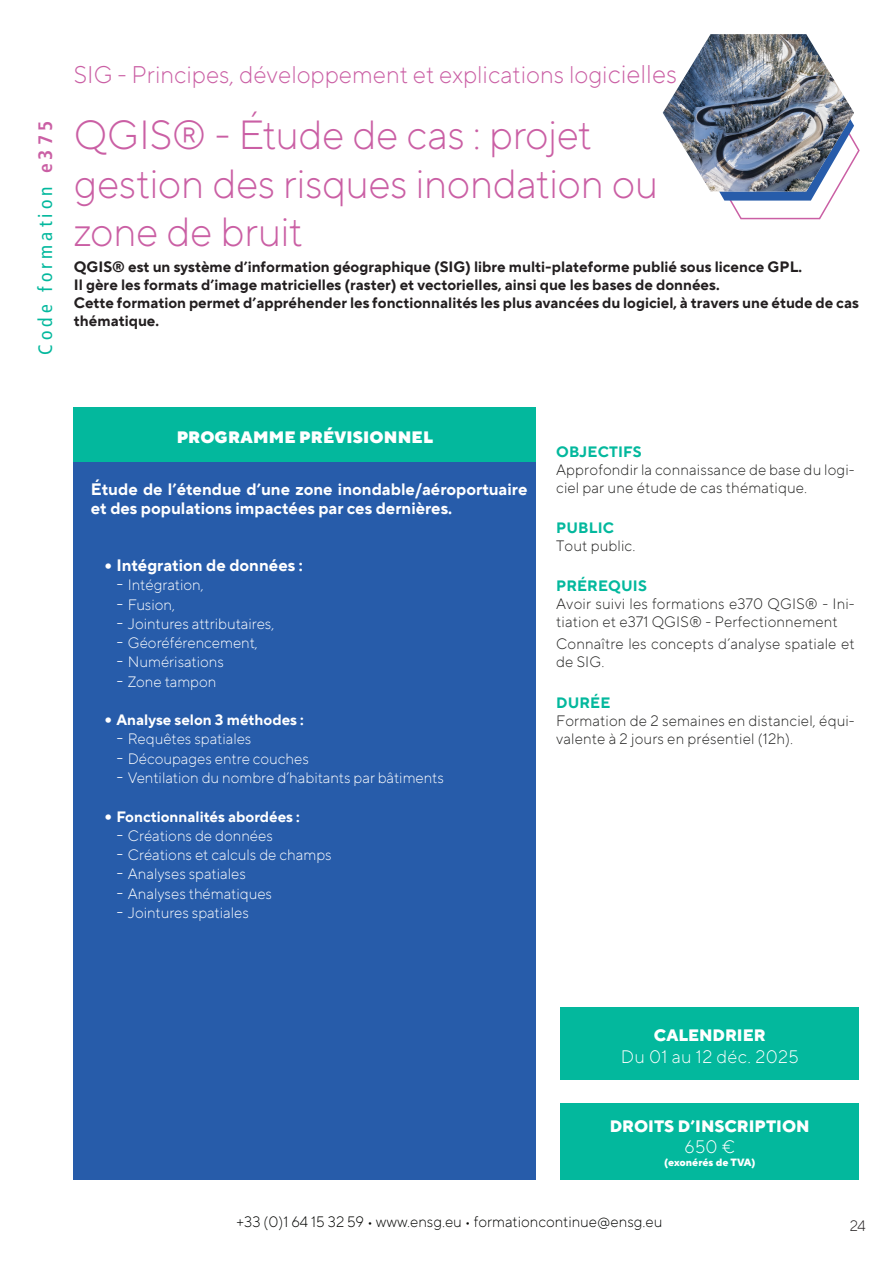
<style>
.page{position:relative;width:893px;height:1263px;background:#fff}
.page>*{position:absolute;margin:0;border:0;box-sizing:border-box;transform-origin:0 0}
.Titre_formation_300{font:300 40.5px/48.6px "TT Norms Pro";letter-spacing:-.01em;color:#ca5fa4}
.Rubrique_SIG_Projet{font:300 24px "TT Norms Pro";color:#ca5fa4}
.Code_formation{font:condensed 19.5px "Frutiger LT Std";letter-spacing:.21em;color:#03b89d}
.Dates_Prix{font:300 18px "TT Norms Pro";letter-spacing:.02em;color:#fff}
.Programme_Titre_Intérieur{font:700 16.5px/19.8px "TT Norms Pro";color:#fff}
.Calendrier_Droits_Titre{font:800 16.5px "TT Norms Pro";color:#fff}
.Programme_prévisionnel_TITRE{font:900 16.5px "TT Norms Pro";letter-spacing:.01em;color:#fff}
.Chapo{font:700 15px/18px "TT Norms Pro";color:#231f20}
.t1{font:300 15px "TT Norms Pro";color:#fff}
.Droite_texte{font:300 15px/18px "TT Norms Pro";letter-spacing:.01em;color:#222221}
.t2{font:300 15px "TT Norms Pro";color:#040503}
.t3{font:700 15px "TT Norms Pro";color:#fff}
.Droite_Titre{font:700 15px "TT Norms Pro";letter-spacing:.01em;color:#03b89d}
.t4{font:300 15px "TT Norms Pro";color:#231f20}
.t5{font:800 10.5px "TT Norms Pro";color:#fff}
.s1{font-weight:700;color:#ca5fa4}
.s2{font-size:25.5px}
.s3{font-weight:900;font-size:18px}
.s4{font-size:18px}
</style>
<div class="page">
<svg style="left:710px;top:141px;width:150px;height:79px"></svg>
<img style="left:663px;top:34px;width:191px;height:157px">
<svg style="left:420px;top:1179px;width:116px;height:1px"></svg>
<div style="left:74px;top:462px;width:462px;height:717px;background:#275caa"></div>
<div style="left:74px;top:407px;width:462px;height:55px;background:#03b89d"></div>
<div style="left:560px;top:1103px;width:299px;height:76px;background:#03b89d"></div>
<div style="left:560px;top:1008px;width:299px;height:72px;background:#03b89d"></div>
<p class="Code_formation" style="left:34px;top:355px;width:235px;rotate:-90deg">Code formation <span class="s1">e375</span></p>
<p class="Rubrique_SIG_Projet" style="left:74px;top:57px;width:605px">SIG - Principes, développement et explications logi<span class="s2">cielles</span></p>
<p class="Titre_formation_300" style="left:74px;top:107px;width:586px">QGIS® - Étude de cas : projet gestion des risques inondation ou zone de bruit</p>
<p class="Chapo" style="left:74px;top:257px;width:730px">QGIS® est un système d’information géographique (SIG) libre multi-plateforme publié sous licence GPL.</p>
<p class="Chapo" style="left:74px;top:275px;width:647px">Il gère les formats d’image matricielles (raster) et vectorielles, ainsi que les bases de données.</p>
<p class="Chapo" style="left:74px;top:293px;width:787px">Cette formation permet d’appréhender les fonctionnalités les plus avancées du logiciel, à travers une étude de cas thématique.</p>
<p class="Programme_prévisionnel_TITRE" style="left:177px;top:424px;width:258px">PROGRAMME PRÉVISIONNEL</p>
<p class="Programme_Titre_Intérieur" style="left:91px;top:478px;width:438px">Étude de l’étendue d’une zone inondable/aéroportuaire et des populations impactées par ces dernières.</p>
<p class="Programme_Titre_Intérieur" style="left:104px;top:554px;width:201px"><span class="s3">•</span> Intégration de données :</p>
<p class="t1" style="left:116px;top:574px;width:89px"><span class="s4">-</span> Intégration,</p>
<p class="t1" style="left:116px;top:593px;width:60px"><span class="s4">-</span> Fusion,</p>
<p class="t1" style="left:116px;top:613px;width:160px"><span class="s4">-</span> Jointures attributaires,</p>
<p class="t1" style="left:116px;top:632px;width:143px"><span class="s4">-</span> Géoréférencement,</p>
<p class="t1" style="left:116px;top:651px;width:109px"><span class="s4">-</span> Numérisations</p>
<p class="t1" style="left:116px;top:670px;width:101px"><span class="s4">-</span> Zone tampon</p>
<p class="t3" style="left:104px;top:709px;width:202px"><span class="s3">•</span> Analyse selon 3 méthodes :</p>
<p class="t1" style="left:116px;top:728px;width:137px"><span class="s4">-</span> Requêtes spatiales</p>
<p class="t1" style="left:116px;top:748px;width:194px"><span class="s4">-</span> Découpages entre couches</p>
<p class="t1" style="left:116px;top:767px;width:329px"><span class="s4">-</span> Ventilation du nombre d’habitants par bâtiments</p>
<p class="t3" style="left:104px;top:805px;width:198px"><span class="s3">•</span> Fonctionnalités abordées :</p>
<p class="t1" style="left:116px;top:825px;width:158px"><span class="s4">-</span> Créations de données</p>
<p class="t1" style="left:116px;top:844px;width:217px"><span class="s4">-</span> Créations et calculs de champs</p>
<p class="t1" style="left:116px;top:863px;width:131px"><span class="s4">-</span> Analyses spatiales</p>
<p class="t1" style="left:116px;top:883px;width:157px"><span class="s4">-</span> Analyses thématiques</p>
<p class="t1" style="left:116px;top:902px;width:134px"><span class="s4">-</span> Jointures spatiales</p>
<p class="Droite_Titre" style="left:556px;top:440px;width:87px">OBJECTIFS</p>
<p class="Droite_texte" style="left:556px;top:459px;width:300px">Approfondir la connaissance de base du logi&shy;ciel par une étude de cas thématique.</p>
<p class="Droite_Titre" style="left:556px;top:516px;width:59px">PUBLIC</p>
<p class="Droite_texte" style="left:556px;top:535px;width:81px">Tout public.</p>
<p class="Droite_Titre" style="left:556px;top:575px;width:92px">PRÉREQUIS</p>
<p class="Droite_texte" style="left:556px;top:594px;width:300px">Avoir suivi les formations e370 QGIS® - Ini&shy;tiation et e371 QGIS® - Perfectionnement</p>
<p class="Droite_texte" style="left:556px;top:634px;width:300px">Connaître les concepts d’analyse spatiale et de SIG.</p>
<p class="Droite_Titre" style="left:556px;top:691px;width:56px">DURÉE</p>
<p class="Droite_texte" style="left:556px;top:710px;width:300px">Formation de 2 semaines en distanciel, équi&shy;valente à 2 jours en présentiel (12h).</p>
<p class="Calendrier_Droits_Titre" style="left:654px;top:1023px;width:113px">CALENDRIER</p>
<p class="Dates_Prix" style="left:621px;top:1043px;width:179px">Du 01 au 12 déc. 2025</p>
<p class="Calendrier_Droits_Titre" style="left:610px;top:1113px;width:201px">DROITS D’INSCRIPTION</p>
<p class="Dates_Prix" style="left:684px;top:1134px;width:52px">650 €</p>
<p class="t5" style="left:664px;top:1154px;width:93px">(exonérés de TVA)</p>
<p class="t2" style="left:237px;top:1211px;width:427px">+33 (0)1 64 15 32 59 • www.ensg.eu • formationcontinue@ensg.eu</p>
<p class="t4" style="left:850px;top:1215px;width:18px">24</p>
</div>
